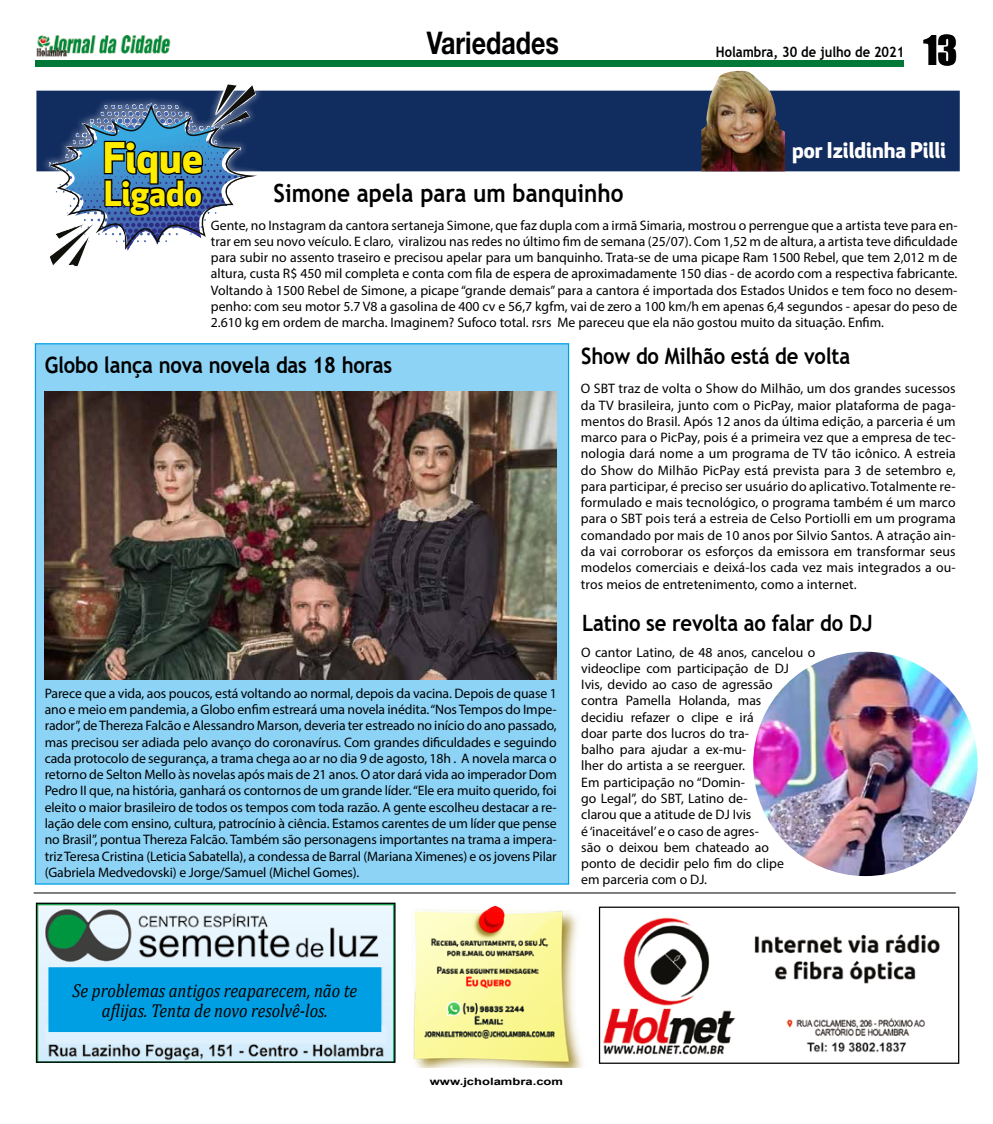
<style>
.page{position:relative;width:993px;height:1124px;background:#fff}
.page>*{position:absolute;margin:0;border:0;box-sizing:border-box;transform-origin:0 0}
.t1{font:700 41.25px "Apex New";color:#ffed00}
.t2{font:37.5px "Impact";color:#000}
.t3{font:700 33.75px "Apex New";color:#ffed00}
.t4{font:700 31.25px "Helvetica Neue";color:#000;scale:.8 1}
.t5{font:700 25px "Trebuchet MS";color:#000;scale:.9 1}
.t6{font:700 22.5px "Trebuchet MS";letter-spacing:-.01em;color:#000;scale:.9 1}
.t7{font:700 21.25px "Apex New";color:#fff}
.t8{font:italic 18.75px/20px "Cambria";color:#000;text-align:center;scale:.89 1}
.t9{font:700 14.38px "Trebuchet MS";color:#000;scale:.9 1}
.t10{font:13.75px/16.2px "Myriad Pro";color:#000;text-align:justify}
.t11{font:700 10px "Arial";color:#000;scale:1.3 1}
</style>
<div class="page">
<div style="left:35px;top:60px;width:869px;height:7px;background:#007838"></div>
<img style="left:36px;top:35px;width:135px;height:22px">
<div style="left:36px;top:91px;width:923px;height:80px;background:#112c5f"></div>
<div style="left:41px;top:76px;width:223px;height:199px;background:#fff;opacity:.48"></div>
<svg style="left:49px;top:84px;width:207px;height:166px"></svg>
<img style="left:701px;top:70px;width:83px;height:101px">
<hr style="left:34px;top:892px;width:921px;height:1px;background:#000">
<img style="left:38px;top:904px;width:355px;height:156px">
<div style="left:36px;top:902px;width:359px;height:160px;border:1px solid #000"></div>
<div style="left:49px;top:967px;width:331px;height:64px;background:#009fe3"></div>
<div style="left:48px;top:967px;width:333px;height:64px;border:1px solid #009fe3"></div>
<img style="left:600px;top:908px;width:340px;height:153px">
<div style="left:598px;top:906px;width:360px;height:157px;border:1px solid #000"></div>
<img style="left:413px;top:906px;width:170px;height:161px">
<div style="left:35px;top:343px;width:534px;height:541px;background:#8dd3f6;border:1px solid #009fe3"></div>
<img style="left:45px;top:391px;width:511px;height:288px">
<img style="left:753px;top:651px;width:224px;height:224px;border-radius:112px">
<h3 class="t4" style="left:426px;top:24px;width:166px">Variedades</h3>
<p class="t9" style="left:715px;top:43px;width:211px">Holambra, 30 de julho de 2021</p>
<h2 class="t2" style="left:923px;top:21px;width:36px">13</h2>
<h1 class="t1" style="left:103px;top:134px;width:101px">Fique</h1>
<h3 class="t3" style="left:104px;top:173px;width:99px">Ligado</h3>
<h3 class="t5" style="left:273px;top:177px;width:390px">Simone apela para um banquinho</h3>
<h3 class="t7" style="left:791px;top:138px;width:155px">por Izildinha Pilli</h3>
<p class="t10" style="left:211px;top:216px;width:748px">Gente, no Instagram da cantora sertaneja Simone, que faz dupla com a irmã Simaria, mostrou o perrengue que a artista teve para en&shy;trar em seu novo veículo. E claro, viralizou nas redes no último fim de semana (25/07). Com 1,52 m de altura, a artista teve dificuldade para subir no assento traseiro e precisou apelar para um banquinho. Trata-se de uma picape Ram 1500 Rebel, que tem 2,012 m de altura, custa R$ 450 mil completa e conta com fila de espera de aproximadamente 150 dias - de acordo com a respectiva fabricante.<br>Voltando à 1500 Rebel de Simone, a picape “grande demais” para a cantora é importada dos Estados Unidos e tem foco no desem&shy;penho: com seu motor 5.7 V8 a gasolina de 400 cv e 56,7 kgfm, vai de zero a 100 km/h em apenas 6,4 segundos - apesar do peso de 2.610 kg em ordem de marcha. Imaginem? Sufoco total. rsrs Me pareceu que ela não gostou muito da situação. Enfim.</p>
<h3 class="t6" style="left:45px;top:350px;width:387px">Globo lança nova novela das 18 horas</h3>
<p class="t10" style="left:45px;top:684px;width:513px">Parece que a vida, aos poucos, está voltando ao normal, depois da vacina. Depois de quase 1 ano e meio em pandemia, a Globo enfim estreará uma novela inédita. “Nos Tempos do Impe&shy;rador”, de Thereza Falcão e Alessandro Marson, deveria ter estreado no início do ano passado, mas precisou ser adiada pelo avanço do coronavírus. Com grandes dificuldades e seguindo cada protocolo de segurança, a trama chega ao ar no dia 9 de agosto, 18h . A novela marca o retorno de Selton Mello às novelas após mais de 21 anos. O ator dará vida ao imperador Dom Pedro II que, na história, ganhará os contornos de um grande líder. “Ele era muito querido, foi eleito o maior brasileiro de todos os tempos com toda razão. A gente escolheu destacar a re&shy;lação dele com ensino, cultura, patrocínio à ciência. Estamos carentes de um líder que pense no Brasil”, pontua Thereza Falcão. Também são personagens importantes na trama a impera&shy;triz Teresa Cristina (Leticia Sabatella), a condessa de Barral (Mariana Ximenes) e os jovens Pilar (Gabriela Medvedovski) e Jorge/Samuel (Michel Gomes).</p>
<h3 class="t6" style="left:581px;top:342px;width:300px">Show do Milhão está de volta</h3>
<p class="t10" style="left:580px;top:380px;width:376px">O SBT traz de volta o Show do Milhão, um dos grandes sucessos da TV brasileira, junto com o PicPay, maior plataforma de paga&shy;mentos do Brasil. Após 12 anos da última edição, a parceria é um marco para o PicPay, pois é a primeira vez que a empresa de tec&shy;nologia dará nome a um programa de TV tão icônico. A estreia do Show do Milhão PicPay está prevista para 3 de setembro e, para participar, é preciso ser usuário do aplicativo. Totalmente re&shy;formulado e mais tecnológico, o programa também é um marco para o SBT pois terá a estreia de Celso Portiolli em um programa comandado por mais de 10 anos por Silvio Santos. A atração ain&shy;da vai corroborar os esforços da emissora em transformar seus modelos comerciais e deixá-los cada vez mais integrados a ou&shy;tros meios de entretenimento, como a internet.</p>
<h3 class="t6" style="left:582px;top:608px;width:324px">Latino se revolta ao falar do DJ</h3>
<p class="t10" style="left:581px;top:643px;width:235px;text-align:left">O cantor Latino, de 48 anos, cancelou o videoclipe com participação de DJ<br>Ivis, devido ao caso de agressão<br>contra Pamella Holanda, mas<br>decidiu refazer o clipe e irá<br>doar parte dos lucros do tra-<br>balho para ajudar a ex-mu-<br>lher do artista a se reerguer.<br>Em participação no “Domin-<br>go Legal”, do SBT, Latino de-<br>clarou que a atitude de DJ Ivis<br>é ‘inaceitável’ e o caso de agres-<br>são o deixou bem chateado ao<br>ponto de decidir pelo fim do clipe<br>em parceria com o DJ.</p>
<h3 class="t8" style="left:73px;top:979px;width:321px">Se problemas antigos reaparecem, não te aflijas. Tenta de novo resolvê-los.</h3>
<p class="t11" style="left:429px;top:1074px;width:104px">www.jcholambra.com</p>
</div>
